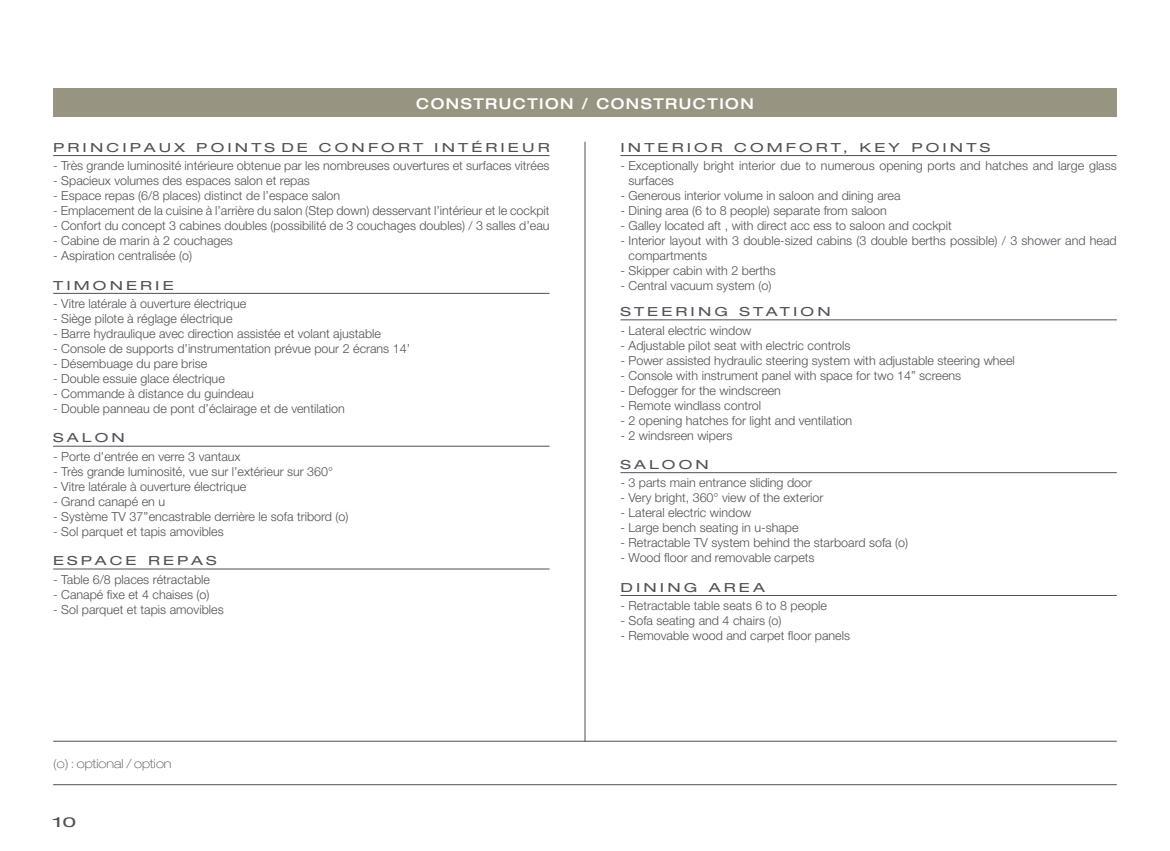
<style>
.page{position:relative;width:1170px;height:851px;background:#fff}
.page>*{position:absolute;margin:0;border:0;box-sizing:border-box;transform-origin:0 0}
.t1{font:500 expanded 15px "Helvetica Neue";letter-spacing:.1em;color:#fff}
.t2{font:expanded 13.75px "Helvetica Neue";color:#4e5156;scale:1.5 1}
.t3{font:300 12.5px/15px "Helvetica Neue";color:#4e5156}
.t4{font:expanded 12.5px "Helvetica Neue";letter-spacing:.2em;color:#4e5156;scale:1.25 1}
.t5{font:100 expanded 12.5px "Helvetica Neue";color:#4e5156}
</style>
<div class="page">
<hr style="left:584px;top:142px;width:1px;height:599px;background:#4e5156">
<hr style="left:53px;top:740px;width:1063px;height:1px;background:#4e5156">
<hr style="left:53px;top:784px;width:1063px;height:1px;background:#4e5156">
<hr style="left:53px;top:155px;width:496px;height:1px;background:#4e5156">
<hr style="left:53px;top:293px;width:496px;height:1px;background:#4e5156">
<hr style="left:53px;top:446px;width:496px;height:1px;background:#4e5156">
<hr style="left:53px;top:568px;width:496px;height:1px;background:#4e5156">
<hr style="left:620px;top:155px;width:496px;height:1px;background:#4e5156">
<hr style="left:620px;top:319px;width:496px;height:1px;background:#4e5156">
<hr style="left:620px;top:472px;width:496px;height:1px;background:#4e5156">
<hr style="left:620px;top:595px;width:496px;height:1px;background:#4e5156">
<div style="left:53px;top:89px;width:1063px;height:28px;background:#989482"></div>
<p class="t1" style="left:416px;top:98px;width:339px">CONSTRUCTION / CONSTRUCTION</p>
<p class="t4" style="left:53px;top:143px;width:398px">PRINCIPAUX POINTS DE CONFORT INTÉRIEUR</p>
<p class="t3" style="left:53px;top:159px;width:498px">- Très grande luminosité intérieure obtenue par les nombreuses ouvertures et surfaces vitrées</p>
<p class="t3" style="left:53px;top:174px;width:258px">- Spacieux volumes des espaces salon et repas</p>
<p class="t3" style="left:53px;top:189px;width:288px">- Espace repas (6/8 places) distinct de l’espace salon</p>
<p class="t3" style="left:53px;top:204px;width:498px">- Emplacement de la cuisine à l’arrière du salon (Step down) desservant l’intérieur et le cockpit</p>
<p class="t3" style="left:53px;top:219px;width:498px">- Confort du concept 3 cabines doubles (possibilité de 3 couchages doubles) / 3 salles d’eau</p>
<p class="t3" style="left:53px;top:234px;width:181px">- Cabine de marin à 2 couchages</p>
<p class="t3" style="left:53px;top:249px;width:140px">- Aspiration centralisée (o)</p>
<p class="t4" style="left:53px;top:280px;width:98px">TIMONERIE</p>
<p class="t3" style="left:53px;top:297px;width:194px">- Vitre latérale à ouverture électrique</p>
<p class="t3" style="left:53px;top:312px;width:181px">- Siège pilote à réglage électrique</p>
<p class="t3" style="left:53px;top:327px;width:329px">- Barre hydraulique avec direction assistée et volant ajustable</p>
<p class="t3" style="left:53px;top:342px;width:358px">- Console de supports d’instrumentation prévue pour 2 écrans 14’</p>
<p class="t3" style="left:53px;top:357px;width:155px">- Désembuage du pare brise</p>
<p class="t3" style="left:53px;top:372px;width:173px">- Double essuie glace électrique</p>
<p class="t3" style="left:53px;top:387px;width:202px">- Commande à distance du guindeau</p>
<p class="t3" style="left:53px;top:402px;width:293px">- Double panneau de pont d’éclairage et de ventilation</p>
<p class="t4" style="left:53px;top:433px;width:59px">SALON</p>
<p class="t3" style="left:53px;top:450px;width:189px">- Porte d’entrée en verre 3 vantaux</p>
<p class="t3" style="left:53px;top:465px;width:281px">- Très grande luminosité, vue sur l’extérieur sur 360°</p>
<p class="t3" style="left:53px;top:480px;width:194px">- Vitre latérale à ouverture électrique</p>
<p class="t3" style="left:53px;top:495px;width:113px">- Grand canapé en u</p>
<p class="t3" style="left:53px;top:510px;width:297px">- Système TV 37’’encastrable derrière le sofa tribord (o)</p>
<p class="t3" style="left:53px;top:525px;width:172px">- Sol parquet et tapis amovibles</p>
<p class="t4" style="left:53px;top:556px;width:132px">ESPACE REPAS</p>
<p class="t3" style="left:53px;top:573px;width:158px">- Table 6/8 places rétractable</p>
<p class="t3" style="left:53px;top:588px;width:158px">- Canapé fixe et 4 chaises (o)</p>
<p class="t3" style="left:53px;top:603px;width:172px">- Sol parquet et tapis amovibles</p>
<p class="t5" style="left:53px;top:758px;width:120px">(o) : optional / option</p>
<p class="t2" style="left:53px;top:817px;width:17px">10</p>
<p class="t4" style="left:620px;top:143px;width:297px">INTERIOR COMFORT, KEY POINTS</p>
<p class="t3" style="left:628px;top:159px;width:489px;text-indent:-8px">- Exceptionally bright interior due to numerous opening ports and hatches and large glass surfaces</p>
<p class="t3" style="left:620px;top:189px;width:281px">- Generous interior volume in saloon and dining area</p>
<p class="t3" style="left:620px;top:204px;width:268px">- Dining area (6 to 8 people) separate from saloon</p>
<p class="t3" style="left:620px;top:219px;width:333px">- Galley located aft , with direct acc ess to saloon and cockpit</p>
<p class="t3" style="left:628px;top:234px;width:489px;text-indent:-8px">- Interior layout with 3 double-sized cabins (3 double berths possible) / 3 shower and head compartments</p>
<p class="t3" style="left:620px;top:264px;width:157px">- Skipper cabin with 2 berths</p>
<p class="t3" style="left:620px;top:279px;width:152px">- Central vacuum system (o)</p>
<p class="t4" style="left:620px;top:307px;width:170px">STEERING STATION</p>
<p class="t3" style="left:620px;top:324px;width:133px">- Lateral electric window</p>
<p class="t3" style="left:620px;top:339px;width:231px">- Adjustable pilot seat with electric controls</p>
<p class="t3" style="left:620px;top:354px;width:396px">- Power assisted hydraulic steering system with adjustable steering wheel</p>
<p class="t3" style="left:620px;top:369px;width:342px">- Console with instrument panel with space for two 14” screens</p>
<p class="t3" style="left:620px;top:384px;width:162px">- Defogger for the windscreen</p>
<p class="t3" style="left:620px;top:399px;width:142px">- Remote windlass control</p>
<p class="t3" style="left:620px;top:414px;width:233px">- 2 opening hatches for light and ventilation</p>
<p class="t3" style="left:620px;top:429px;width:114px">- 2 windsreen wipers</p>
<p class="t4" style="left:620px;top:459px;width:72px">SALOON</p>
<p class="t3" style="left:620px;top:476px;width:193px">- 3 parts main entrance sliding door</p>
<p class="t3" style="left:620px;top:491px;width:204px">- Very bright, 360° view of the exterior</p>
<p class="t3" style="left:620px;top:506px;width:133px">- Lateral electric window</p>
<p class="t3" style="left:620px;top:521px;width:180px">- Large bench seating in u-shape</p>
<p class="t3" style="left:620px;top:536px;width:289px">- Retractable TV system behind the starboard sofa (o)</p>
<p class="t3" style="left:620px;top:551px;width:196px">- Wood floor and removable carpets</p>
<p class="t4" style="left:620px;top:582px;width:117px">DINING AREA</p>
<p class="t3" style="left:620px;top:599px;width:208px">- Retractable table seats 6 to 8 people</p>
<p class="t3" style="left:620px;top:614px;width:162px">- Sofa seating and 4 chairs (o)</p>
<p class="t3" style="left:620px;top:629px;width:231px">- Removable wood and carpet floor panels</p>
</div>
